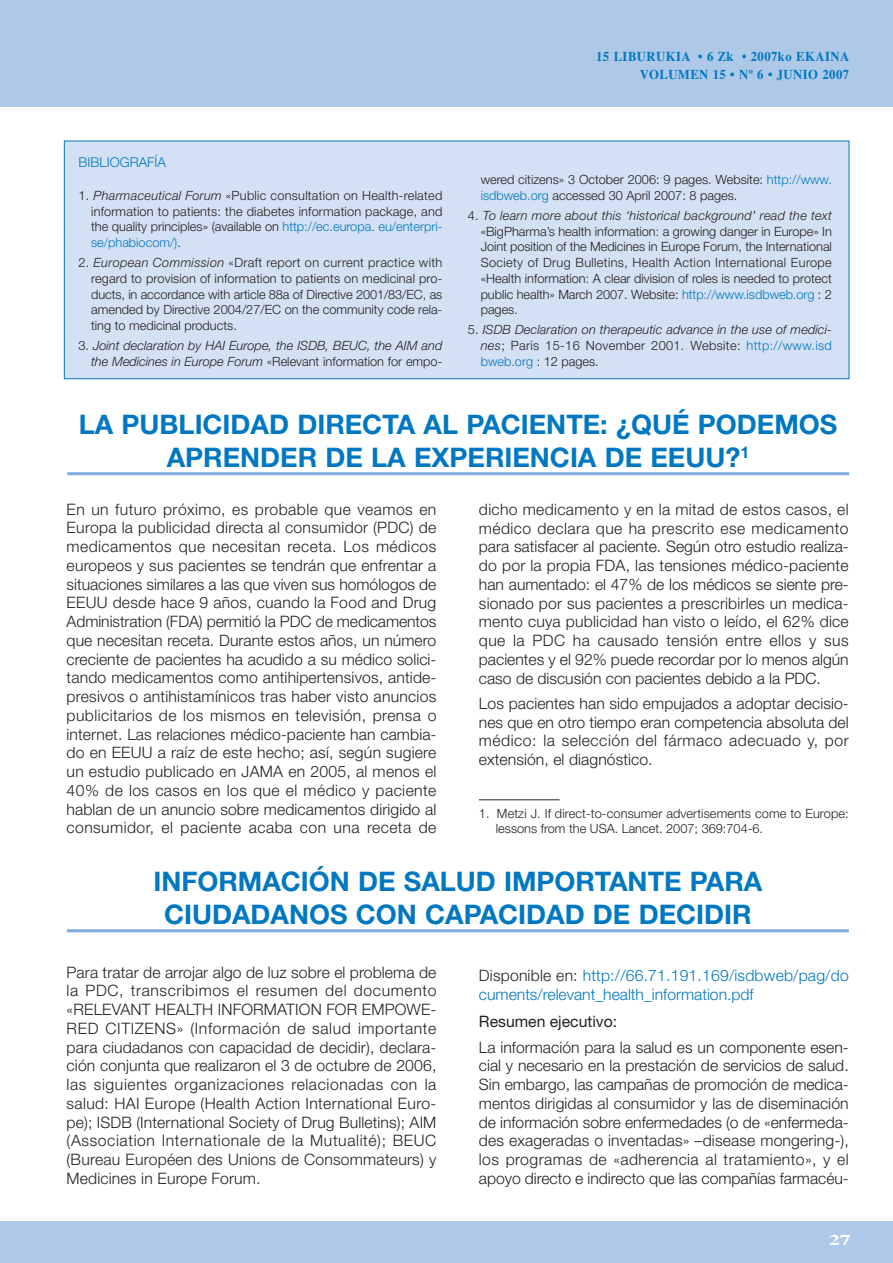
<style>
.page{position:relative;width:893px;height:1263px;background:#fff}
.page>*{position:absolute;margin:0;border:0;box-sizing:border-box;transform-origin:0 0}
.t1{font:700 27px/33px "Helvetica Neue";color:#0078c1;text-align:center}
.t2{font:300 15.75px/18.8px "Helvetica Neue";letter-spacing:.005em;color:#231f20;text-align:justify}
.t3{font:300 15.75px/18.8px "Helvetica Neue";color:#0078c1}
.t4{font:15.75px "Helvetica Neue";color:#231f20}
.t5{font:700 15px "Times";color:#fff;scale:1.5 1}
.t6{font:700 13.5px/18px "Times";letter-spacing:.035em;color:#0078c1;text-align:right;scale:.94 1}
.t7{font:300 13.5px "Helvetica Neue";color:#0078c1}
.t8{font:300 12.75px/15.8px "Helvetica Neue";color:#231f20;text-align:justify}
.t9{font:italic 300 12.75px/15.8px "Helvetica Neue";letter-spacing:.01em;color:#231f20;text-align:right}
.s1{font-style:italic}
.s2{color:#0078c1}
.s3{font-style:normal}
.s4{font-style:normal;color:#0078c1}
.s5{color:#231f20}
</style>
<div class="page">
<div style="left:0;top:0;width:893px;height:106px;background:#aec8e8"></div>
<div style="left:0;top:1221px;width:893px;height:42px;background:#aec8e8"></div>
<div style="left:64px;top:141px;width:785px;height:238px;background:#d4e0f3"></div>
<div style="left:64px;top:141px;width:785px;height:238px;border:1px solid #0078c1"></div>
<hr style="left:67px;top:472px;width:782px;height:3px;background:#7bacdc">
<hr style="left:479px;top:800px;width:80px;height:1px;background:#231f20">
<hr style="left:67px;top:929px;width:782px;height:3px;background:#7bacdc">
<p class="t6" style="left:596px;top:49px;width:271px">15 LIBURUKIA • 6 Zk • 2007ko EKAINA<br>VOLUMEN 15 • Nº 6 • JUNIO 2007</p>
<p class="t7" style="left:78px;top:157px;width:89px">BIBLIOGRAFÍA</p>
<p class="t8" style="left:91px;top:189px;width:353px;text-indent:-13px">1. <span class="s1">Pharmaceutical Forum</span> «Public consultation on Health-related information to patients: the diabetes information package, and the quality principles» (available on <span class="s2">http://ec.europa. eu/enterpri&shy;se/phabiocom/)</span>.</p>
<p class="t8" style="left:91px;top:256px;width:353px;text-indent:-13px">2. <span class="s1">European Commission</span> «Draft report on current practice with regard to provision of information to patients on medicinal pro&shy;ducts, in accordance with article 88a of Directive 2001/83/EC, as amended by Directive 2004/27/EC on the community code rela&shy;ting to medicinal products.</p>
<p class="t9" style="left:78px;top:339px;width:365px"><span class="s3">3.</span> Joint declaration by HAI Europe, the ISDB, BEUC, the AIM and the Medicines in Europe Forum <span class="s3">«Relevant information for empo-</span></p>
<p class="t8" style="left:481px;top:173px;width:353px">wered citizens» 3 October 2006: 9 pages. Website: <span class="s2">http://www. isdbweb.org</span> accessed 30 April 2007: 8 pages.</p>
<p class="t8" style="left:481px;top:209px;width:353px;text-indent:-13px">4. <span class="s1">To learn more about this ‘historical background’ read the text </span>«BigPharma’s health information: a growing danger in Europe» In Joint position of the Medicines in Europe Forum, the International Society of Drug Bulletins, Health Action International Europe «Health information: A clear division of roles is needed to protect public health» March 2007. Website: <span class="s2">http://www.isdbweb.org</span> : 2 pages.</p>
<p class="t9" style="left:481px;top:323px;width:353px;text-align:justify;text-indent:-13px"><span class="s3">5.</span> ISDB Declaration on therapeutic advance in the use of medici&shy;nes<span class="s3">; Paris 15-16 November 2001. Website:</span> <span class="s4">http://www.isd bweb.org</span> <span class="s3">: 12 pages.</span></p>
<h1 class="t1" style="left:79px;top:411px;width:760px">LA PUBLICIDAD DIRECTA AL PACIENTE: ¿QUÉ PODEMOS<br>APRENDER DE LA EXPERIENCIA DE EEUU?<sup>1</sup></h1>
<p class="t2" style="left:67px;top:501px;width:371px">En un futuro próximo, es probable que veamos en Europa la publicidad directa al consumidor (PDC) de medicamentos que necesitan receta. Los médicos europeos y sus pacientes se tendrán que enfrentar a situaciones similares a las que viven sus homólogos de EEUU desde hace 9 años, cuando la Food and Drug Administration (FDA) permitió la PDC de medicamentos que necesitan receta. Durante estos años, un número creciente de pacientes ha acudido a su médico solici&shy;tando medicamentos como antihipertensivos, antide&shy;presivos o antihistamínicos tras haber visto anuncios publicitarios de los mismos en televisión, prensa o internet. Las relaciones médico-paciente han cambia&shy;do en EEUU a raíz de este hecho; así, según sugiere un estudio publicado en JAMA en 2005, al menos el 40% de los casos en los que el médico y paciente hablan de un anuncio sobre medicamentos dirigido al consumidor, el paciente acaba con una receta de</p>
<p class="t2" style="left:479px;top:501px;width:371px">dicho medicamento y en la mitad de estos casos, el médico declara que ha prescrito ese medicamento para satisfacer al paciente. Según otro estudio realiza&shy;do por la propia FDA, las tensiones médico-paciente han aumentado: el 47% de los médicos se siente pre&shy;sionado por sus pacientes a prescribirles un medica&shy;mento cuya publicidad han visto o leído, el 62% dice que la PDC ha causado tensión entre ellos y sus pacientes y el 92% puede recordar por lo menos algún caso de discusión con pacientes debido a la PDC.</p>
<p class="t2" style="left:479px;top:695px;width:371px">Los pacientes han sido empujados a adoptar decisio&shy;nes que en otro tiempo eran competencia absoluta del médico: la selección del fármaco adecuado y, por extensión, el diagnóstico.</p>
<p class="t8" style="left:496px;top:808px;width:354px;line-height:15px;text-indent:-17px">1. Metzi J. If direct-to-consumer advertisements come to Europe: lessons from the USA. Lancet. 2007; 369:704-6.</p>
<h1 class="t1" style="left:153px;top:868px;width:610px">INFORMACIÓN DE SALUD IMPORTANTE PARA<br>CIUDADANOS CON CAPACIDAD DE DECIDIR</h1>
<p class="t2" style="left:67px;top:964px;width:371px">Para tratar de arrojar algo de luz sobre el problema de la PDC, transcribimos el resumen del documento «RELEVANT HEALTH INFORMATION FOR EMPOWE-RED CITIZENS» (Información de salud importante para ciudadanos con capacidad de decidir), declara&shy;ción conjunta que realizaron el 3 de octubre de 2006, las siguientes organizaciones relacionadas con la salud: HAI Europe (Health Action International Euro&shy;pe); ISDB (International Society of Drug Bulletins); AIM (Association Internationale de la Mutualité); BEUC (Bureau Européen des Unions de Consommateurs) y Medicines in Europe Forum.</p>
<p class="t3" style="left:479px;top:968px;width:371px"><span class="s5">Disponible en:</span> http://66.71.191.169/isdbweb/pag/do cuments/relevant_health_information.pdf</p>
<p class="t4" style="left:479px;top:1016px;width:140px">Resumen ejecutivo:</p>
<p class="t2" style="left:479px;top:1039px;width:371px">La información para la salud es un componente esen&shy;cial y necesario en la prestación de servicios de salud.<br>Sin embargo, las campañas de promoción de medica&shy;mentos dirigidas al consumidor y las de diseminación de información sobre enfermedades (o de «enfermeda&shy;des exageradas o inventadas» –disease mongering-), los programas de «adherencia al tratamiento», y el apoyo directo e indirecto que las compañías farmacéu-</p>
<p class="t5" style="left:829px;top:1234px;width:16px">27</p>
</div>
